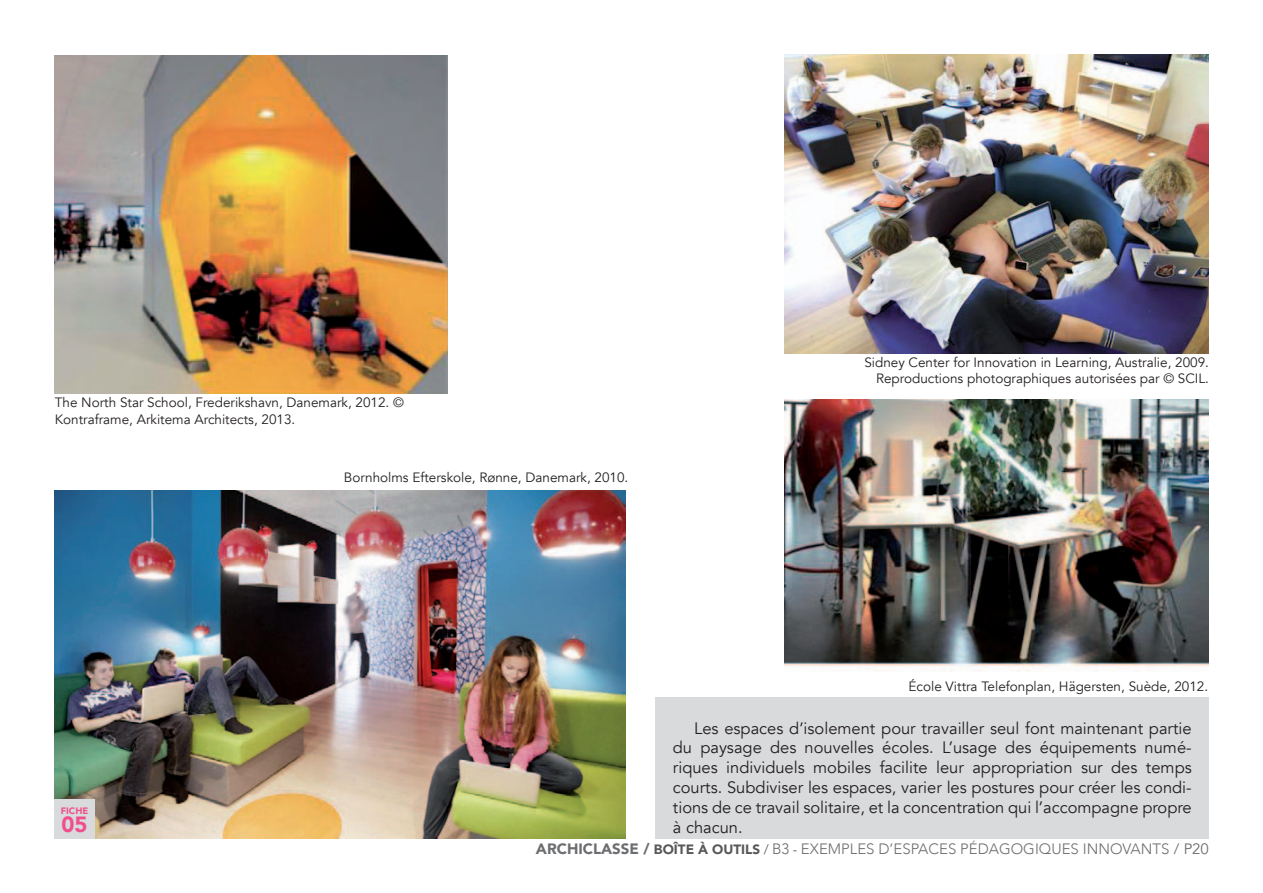
<style>
.page{position:relative;width:1263px;height:893px;background:#fff}
.page>*{position:absolute;margin:0;border:0;box-sizing:border-box;transform-origin:0 0}
.t1{font:900 21.9px "Avenir";color:#ef508d}
.t2{font:16.5px/19.8px "Avenir";color:#231f20;text-align:justify}
.t3{font:300 15px "Avenir";color:#6c6d70}
.t4{font:13.5px/16.2px "Avenir";color:#231f20;text-align:right}
.t5{font:900 9.3px "Avenir";color:#ef508d}
.s1{font-weight:900}
.s2{font-weight:900;font-size:13.5px;color:#57585a}
.s3{font-size:13.5px;color:#57585a}
.s4{font-weight:400}
</style>
<div class="page">
<img style="left:54px;top:490px;width:572px;height:349px">
<div style="left:655px;top:697px;width:553px;height:142px;background:#d9dadc"></div>
<img style="left:784px;top:54px;width:424px;height:300px">
<img style="left:784px;top:400px;width:424px;height:271px">
<img style="left:55px;top:56px;width:393px;height:338px">
<div style="left:54px;top:800px;width:41px;height:39px;background:#d9dadc"></div>
<p class="t4" style="left:55px;top:395px;width:351px;text-align:left">The North Star School, Frederikshavn, Danemark, 2012. ©<br>Kontraframe, Arkitema Architects, 2013.</p>
<p class="t4" style="left:344px;top:469px;width:286px">Bornholms Efterskole, Rønne, Danemark, 2010.</p>
<p class="t4" style="left:864px;top:355px;width:346px">Sidney Center for Innovation in Learning, Australie, 2009.<br>Reproductions photographiques autorisées par © SCIL.</p>
<p class="t5" style="left:61px;top:803px;width:29px">FICHE</p>
<h1 class="t1" style="left:61px;top:805px;width:28px">05</h1>
<p class="t4" style="left:908px;top:678px;width:301px">École Vittra Telefonplan, Hägersten, Suède, 2012.</p>
<p class="t2" style="left:673px;top:718px;width:520px;text-indent:21px">Les espaces d’isolement pour travailler seul font maintenant partie du paysage des nouvelles écoles. L’usage des équipements numé&shy;riques individuels mobiles facilite leur appropriation sur des temps courts. Subdiviser les espaces, varier les postures pour créer les condi&shy;tions de ce travail solitaire, et la concentration qui l’accompagne propre à chacun.</p>
<p class="t3" style="left:536px;top:840px;width:674px"><span class="s1">ARCHICLASSE /</span> <span class="s2">BOÎTE À OUTILS</span> <span class="s3">/</span> B3 <span class="s3">-</span> EXEMPLES D’ESPACES PÉDAGOGIQUES INNOVANTS <span class="s4">/ P20</span></p>
</div>
